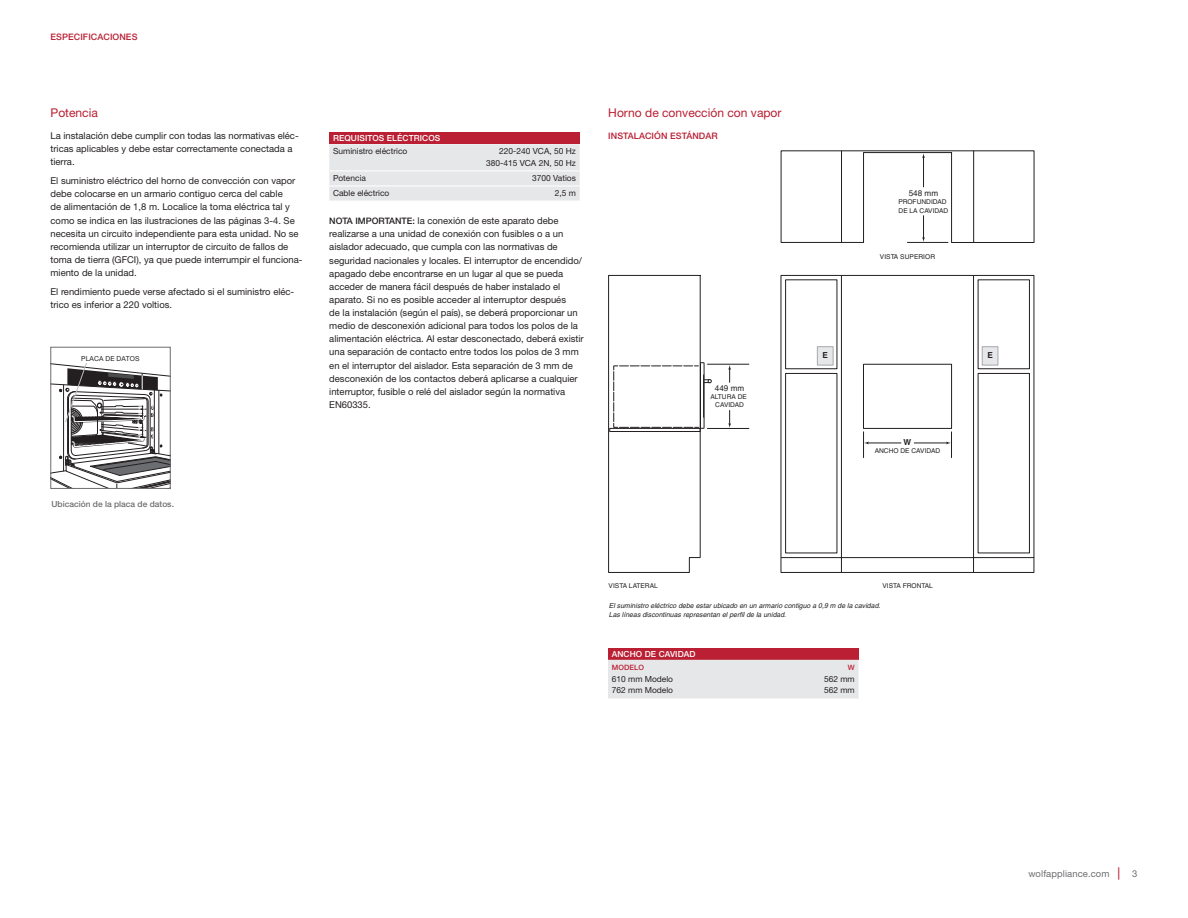
<style>
.page{position:relative;width:1188px;height:918px;background:#fff}
.page>*{position:absolute;margin:0;border:0;box-sizing:border-box;transform-origin:0 0}
.t1{font:12.15px "Helvetica Neue LT Std";color:#ba1f33}
.t2{font:9.45px/13.2px "Helvetica Neue LT Std";color:#231f20}
.t3{font:9.45px "Helvetica Neue LT Std";letter-spacing:.01em;color:#6c6d70}
.t4{font:500 8.85px "Helvetica Neue LT Std";letter-spacing:.01em;color:#ba1f33}
.t5{font:8.4px/11.6px "Helvetica Neue LT Std";color:#231f20;text-align:right}
.t6{font:500 8.4px "Helvetica Neue LT Std";letter-spacing:.01em;color:#fff}
.t7{font:500 8.4px "Helvetica Neue LT Std";color:#6c6d70}
.t8{font:8.1px "Helvetica";color:#231f20}
.t9{font:700 8.1px "Helvetica";color:#231f20}
.t10{font:500 7.35px "Helvetica Neue LT Std";letter-spacing:.01em;color:#ba1f33}
.t11{font:italic 6.9px/8.9px "Helvetica";letter-spacing:.005em;color:#231f20}
.t12{font:6.9px "Helvetica Neue LT Std";letter-spacing:.01em;color:#231f20}
.t13{font:6.6px/8.1px "Helvetica";color:#231f20;text-align:center}
.s1{font-weight:500;font-size:8.85px}
.s2{font-weight:500;font-size:12.3px;color:#ba1f33}
</style>
<div class="page">
<div style="left:329px;top:132px;width:251px;height:12px;background:#ba1f33"></div>
<div style="left:329px;top:144px;width:251px;height:57px;background:#e6e7e9"></div>
<hr style="left:329px;top:185px;width:109px;height:2px;background:#fff">
<hr style="left:438px;top:185px;width:142px;height:2px;background:#fff">
<hr style="left:329px;top:170px;width:109px;height:1px;background:#fff">
<hr style="left:438px;top:170px;width:142px;height:1px;background:#fff">
<div style="left:51px;top:347px;width:120px;height:142px;border:1px solid #6c6d70"></div>
<svg style="left:51px;top:363px;width:119px;height:125px"></svg>
<svg style="left:608px;top:275px;width:426px;height:298px"></svg>
<svg style="left:728px;top:410px;width:3px;height:18px"></svg>
<svg style="left:728px;top:365px;width:3px;height:17px"></svg>
<hr style="left:707px;top:428px;width:42px;height:1px;background:#231f20">
<hr style="left:707px;top:364px;width:42px;height:1px;background:#231f20">
<div style="left:609px;top:428px;width:91px;height:4px;border:1px solid #231f20"></div>
<svg style="left:780px;top:151px;width:254px;height:92px"></svg>
<hr style="left:923px;top:157px;width:1px;height:30px;background:#231f20">
<hr style="left:907px;top:242px;width:41px;height:1px;background:#231f20">
<div style="left:863px;top:364px;width:89px;height:65px;border:1px solid #231f20"></div>
<svg style="left:613px;top:365px;width:99px;height:63px"></svg>
<div style="left:700px;top:362px;width:4px;height:67px;border:1px solid #231f20"></div>
<hr style="left:914px;top:443px;width:33px;height:1px;background:#231f20">
<hr style="left:867px;top:443px;width:34px;height:1px;background:#231f20">
<svg style="left:863px;top:432px;width:6px;height:26px"></svg>
<svg style="left:946px;top:432px;width:6px;height:26px"></svg>
<div style="left:982px;top:346px;width:16px;height:19px;background:#e6e7e9;border:1px solid #a8a9ad"></div>
<div style="left:817px;top:346px;width:16px;height:19px;background:#e6e7e9;border:1px solid #a8a9ad"></div>
<div style="left:608px;top:648px;width:250px;height:12px;background:#ba1f33"></div>
<div style="left:608px;top:660px;width:250px;height:38px;background:#e6e7e9"></div>
<p class="t4" style="left:51px;top:32px;width:88px">ESPECIFICACIONES</p>
<p class="t1" style="left:51px;top:105px;width:49px">Potencia</p>
<p class="t2" style="left:51px;top:129px;width:250px">La instalación debe cumplir con todas las normativas eléc&shy;tricas aplicables y debe estar correctamente conectada a tierra.</p>
<p class="t2" style="left:51px;top:174px;width:254px">El suministro eléctrico del horno de convección con vapor debe colocarse en un armario contiguo cerca del cable<br>de alimentación de 1,8 m. Localice la toma eléctrica tal y como se indica en las ilustraciones de las páginas 3-4. Se necesita un circuito independiente para esta unidad. No se recomienda utilizar un interruptor de circuito de fallos de toma de tierra (GFCI), ya que puede interrumpir el funciona&shy;miento de la unidad.</p>
<p class="t2" style="left:51px;top:285px;width:245px">El rendimiento puede verse afectado si el suministro eléc&shy;trico es inferior a 220 voltios.</p>
<p class="t12" style="left:81px;top:354px;width:60px">PLACA DE DATOS</p>
<p class="t6" style="left:333px;top:133px;width:109px">REQUISITOS ELÉCTRICOS</p>
<p class="t5" style="left:333px;top:146px;width:76px">Suministro eléctrico</p>
<p class="t5" style="left:486px;top:146px;width:91px">220-240 VCA, 50 Hz<br>380-415 VCA 2N, 50 Hz</p>
<p class="t5" style="left:333px;top:172px;width:34px">Potencia</p>
<p class="t5" style="left:532px;top:172px;width:45px">3700 Vatios</p>
<p class="t5" style="left:333px;top:187px;width:58px">Cable eléctrico</p>
<p class="t5" style="left:555px;top:187px;width:23px">2,5 m</p>
<p class="t2" style="left:329px;top:214px;width:256px"><span class="s1">NOTA IMPORTANTE:</span> la conexión de este aparato debe realizarse a una unidad de conexión con fusibles o a un aislador adecuado, que cumpla con las normativas de seguridad nacionales y locales. El interruptor de encendido/ apagado debe encontrarse en un lugar al que se pueda acceder de manera fácil después de haber instalado el aparato. Si no es posible acceder al interruptor después<br>de la instalación (según el país), se deberá proporcionar un medio de desconexión adicional para todos los polos de la alimentación eléctrica. Al estar desconectado, deberá existir una separación de contacto entre todos los polos de 3 mm en el interruptor del aislador. Esta separación de 3 mm de desconexión de los contactos deberá aplicarse a cualquier interruptor, fusible o relé del aislador según la normativa EN60335.</p>
<p class="t1" style="left:608px;top:105px;width:175px">Horno de convección con vapor</p>
<p class="t4" style="left:608px;top:131px;width:111px">INSTALACIÓN ESTÁNDAR</p>
<p class="t8" style="left:715px;top:383px;width:31px">449 mm</p>
<p class="t13" style="left:711px;top:392px;width:38px">ALTURA DE<br>CAVIDAD</p>
<p class="t7" style="left:52px;top:499px;width:124px">Ubicación de la placa de datos.</p>
<p class="t8" style="left:909px;top:189px;width:31px">548 mm</p>
<p class="t13" style="left:898px;top:198px;width:51px;text-align:left">PROFUNDIDAD<br>DE LA CAVIDAD</p>
<p class="t13" style="left:880px;top:252px;width:57px">VISTA SUPERIOR</p>
<p class="t9" style="left:823px;top:351px;width:7px">E</p>
<p class="t9" style="left:987px;top:351px;width:7px">E</p>
<p class="t9" style="left:904px;top:438px;width:9px">W</p>
<p class="t13" style="left:875px;top:447px;width:67px">ANCHO DE CAVIDAD</p>
<p class="t13" style="left:609px;top:582px;width:51px">VISTA LATERAL</p>
<p class="t13" style="left:882px;top:582px;width:52px">VISTA FRONTAL</p>
<p class="t11" style="left:609px;top:601px;width:273px">El suministro eléctrico debe estar ubicado en un armario contiguo a 0,9 m de la cavidad.<br>Las líneas discontinuas representan el perfil de la unidad.</p>
<p class="t6" style="left:612px;top:649px;width:85px">ANCHO DE CAVIDAD</p>
<p class="t10" style="left:612px;top:663px;width:34px">MODELO</p>
<p class="t10" style="left:848px;top:663px;width:8px">W</p>
<p class="t5" style="left:612px;top:673px;width:63px">610 mm Modelo</p>
<p class="t5" style="left:824px;top:673px;width:32px">562 mm</p>
<p class="t5" style="left:612px;top:684px;width:63px">762 mm Modelo</p>
<p class="t5" style="left:824px;top:684px;width:32px">562 mm</p>
<p class="t3" style="left:1028px;top:868px;width:93px">wolfappliance.com <span class="s2">|</span></p>
<p class="t3" style="left:1132px;top:868px;width:7px">3</p>
</div>
